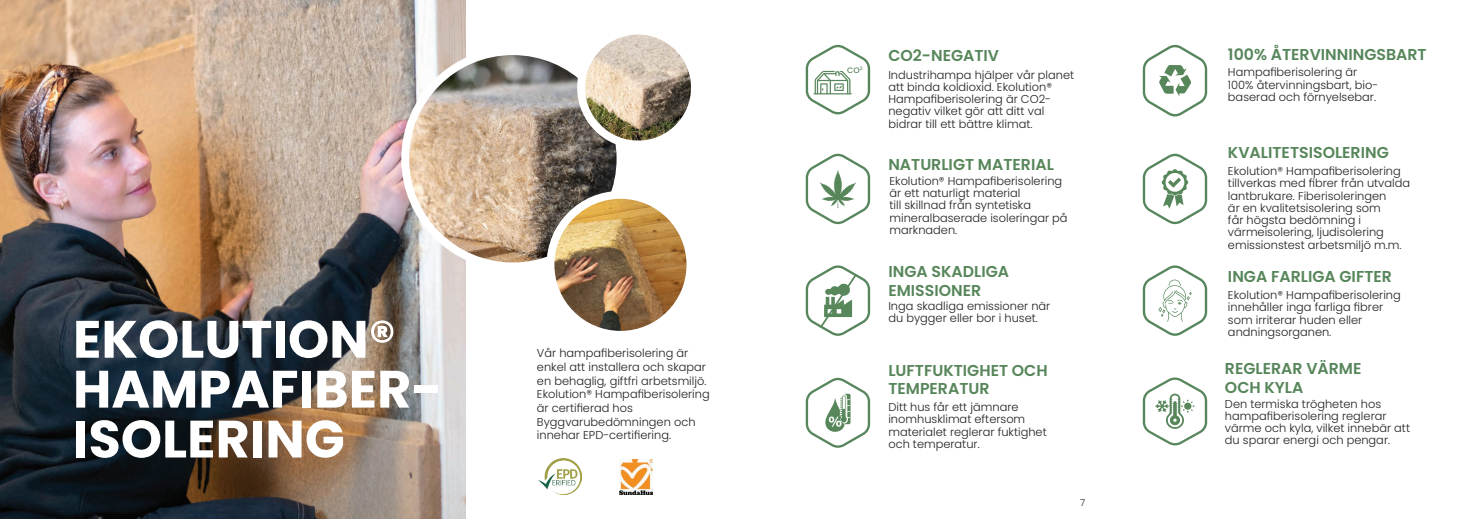
<style>
.page{position:relative;width:1472px;height:519px;background:#fff}
.page>*{position:absolute;margin:0;border:0;box-sizing:border-box;transform-origin:0 0}
.t1{font:700 52.5px/49.9px "Poppins";color:#fff}
.t2{font:600 15.75px/18.9px "Poppins";color:#57865a}
.t3{font:300 11.38px/12.2px "Poppins";color:#231f20}
.t4{font:300 9.62px "Poppins";color:#231f20}
.t5{font:500 7.96px "Poppins";color:#59865c}
.s1{font-weight:600}
</style>
<div class="page">
<img style="left:0;top:0;width:466px;height:519px">
<img style="left:405px;top:51px;width:215px;height:215px;border-radius:108px">
<div style="left:401px;top:47px;width:223px;height:223px;border:8px solid #fff;border-radius:50%"></div>
<img style="left:581px;top:36px;width:109px;height:108px">
<div style="left:577px;top:27px;width:122px;height:121px;border:8px solid #fff;border-radius:50%"></div>
<img style="left:550px;top:196px;width:135px;height:134px">
<div style="left:546px;top:191px;width:148px;height:148px;border:8px solid #fff;border-radius:50%"></div>
<img style="left:538px;top:458px;width:43px;height:36px">
<img style="left:619px;top:459px;width:33px;height:35px">
<svg style="left:805px;top:154px;width:65px;height:70px"></svg>
<svg style="left:1142px;top:154px;width:65px;height:70px"></svg>
<svg style="left:1142px;top:265px;width:65px;height:71px"></svg>
<svg style="left:1142px;top:45px;width:65px;height:71px"></svg>
<svg style="left:805px;top:45px;width:65px;height:69px"></svg>
<svg style="left:805px;top:378px;width:65px;height:70px"></svg>
<svg style="left:1142px;top:377px;width:65px;height:68px"></svg>
<svg style="left:805px;top:265px;width:65px;height:71px"></svg>
<h1 class="t1" style="left:73px;top:315px;width:370px">EKOLUTION<span class="s1">®<br></span>HAMPAFIBER-<br>ISOLERING</h1>
<p class="t3" style="left:537px;top:346px;width:174px;line-height:13.7px">Vår hampafiberisolering är enkel att installera och skapar en behaglig, giftfri arbetsmiljö.<br>Ekolution® Hampafiberisolering är certifierad hos<br>Byggvarubedömningen och innehar EPD-certifiering.</p>
<p class="t5" style="left:847px;top:66px;width:17px">CO<sup>2</sup></p>
<h2 class="t2" style="left:888px;top:47px;width:112px">CO2-NEGATIV</h2>
<h2 class="t2" style="left:1227px;top:45px;width:200px">100% ÅTERVINNINGSBART</h2>
<p class="t3" style="left:888px;top:68px;width:187px">Industrihampa hjälper vår planet att binda koldioxid. Ekolution®<br>Hampafiberisolering är CO2- negativ vilket gör att ditt val bidrar till ett bättre klimat.</p>
<p class="t3" style="left:1227px;top:66px;width:152px">Hampafiberisolering är<br>100% återvinningsbart, bio&shy;baserad och förnyelsebar.</p>
<h2 class="t2" style="left:888px;top:155px;width:167px">NATURLIGT MATERIAL</h2>
<p class="t3" style="left:889px;top:175px;width:180px">Ekolution® Hampafiberisolering är ett naturligt material<br>till skillnad från syntetiska mineralbaserade isoleringar på marknaden.</p>
<h2 class="t2" style="left:888px;top:262px;width:122px">INGA SKADLIGA<br>EMISSIONER</h2>
<p class="t3" style="left:888px;top:299px;width:163px">Inga skadliga emissioner när du bygger eller bor i huset.</p>
<h2 class="t2" style="left:1227px;top:143px;width:162px">KVALITETSISOLERING</h2>
<p class="t3" style="left:1227px;top:165px;width:184px">Ekolution® Hampafiberisolering tillverkas med fibrer från utvalda lantbrukare. Fiberisoleringen<br>är en kvalitetsisolering som<br>får högsta bedömning i värmeisolering, ljudisolering emissionstest arbetsmiljö m.m.</p>
<h2 class="t2" style="left:1227px;top:267px;width:165px">INGA FARLIGA GIFTER</h2>
<p class="t3" style="left:1227px;top:289px;width:174px">Ekolution® Hampafiberisolering innehåller inga farliga fibrer som irriterar huden eller andningsorganen.</p>
<h2 class="t2" style="left:888px;top:362px;width:161px;line-height:17.5px">LUFTFUKTIGHET OCH<br>TEMPERATUR</h2>
<h2 class="t2" style="left:1224px;top:359px;width:138px">REGLERAR VÄRME<br>OCH KYLA</h2>
<p class="t3" style="left:888px;top:401px;width:160px">Ditt hus får ett jämnare inomhusklimat eftersom materialet reglerar fuktighet och temperatur.</p>
<p class="t3" style="left:1224px;top:397px;width:187px">Den termiska trögheten hos hampafiberisolering reglerar värme och kyla, vilket innebär att du sparar energi och pengar.</p>
<p class="t4" style="left:1080px;top:497px;width:7px">7</p>
</div>
